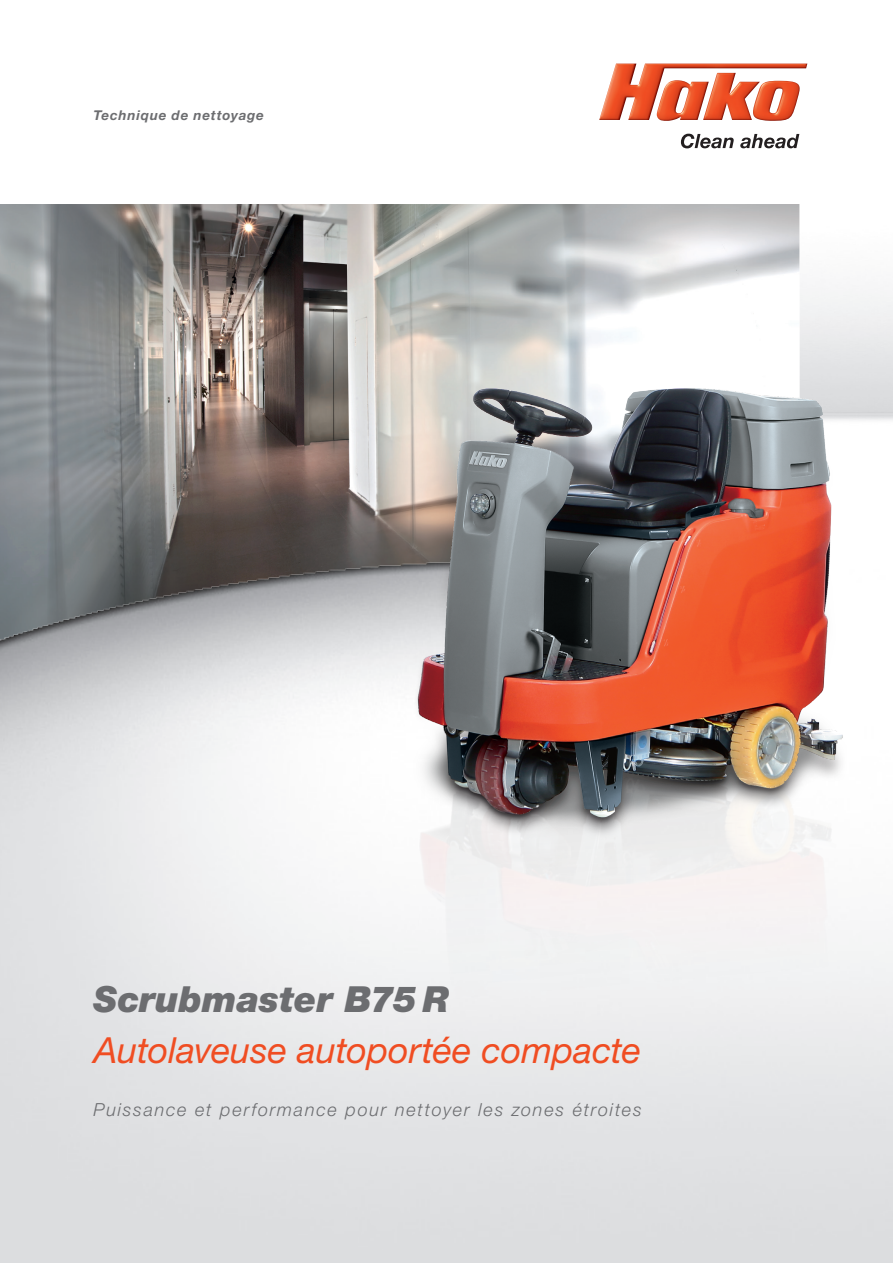
<style>
.page{position:relative;width:893px;height:1263px;background:#fff}
.page>*{position:absolute;margin:0;border:0;box-sizing:border-box;transform-origin:0 0}
._03_HL-Titel_rot{font:italic 36px "Helvetica Neue LT Std";letter-spacing:-.005em;color:#f04d22}
._04_HL-Titel_70k{font:italic 900 36px "Helvetica Neue LT Std";color:#6c6d70}
._05_HL_2_12_16__space100{font:italic 300 18px "Helvetica Neue LT Std";letter-spacing:.095em;color:#6c6d70}
._01_Rubrik_70k{font:italic 700 13.5px "Helvetica Neue LT Std";letter-spacing:.05em;color:#6c6d70}
</style>
<div class="page">
<img style="left:0;top:204px;width:799px;height:345px">
<img style="left:0;top:549px;width:893px;height:714px">
<img style="left:117px;top:347px;width:776px;height:837px">
<img style="left:599px;top:64px;width:208px;height:57px">
<img style="left:681px;top:134px;width:118px;height:14px">
<p class="_01_Rubrik_70k" style="left:94px;top:107px;width:172px">Technique de nettoyage</p>
<p class="_04_HL-Titel_70k" style="left:94px;top:977px;width:358px">Scrubmaster B75 R</p>
<p class="_03_HL-Titel_rot" style="left:94px;top:1028px;width:549px">Autolaveuse autoportée compacte</p>
<p class="_05_HL_2_12_16__space100" style="left:94px;top:1099px;width:550px">Puissance et performance pour nettoyer les zones étroites</p>
</div>
